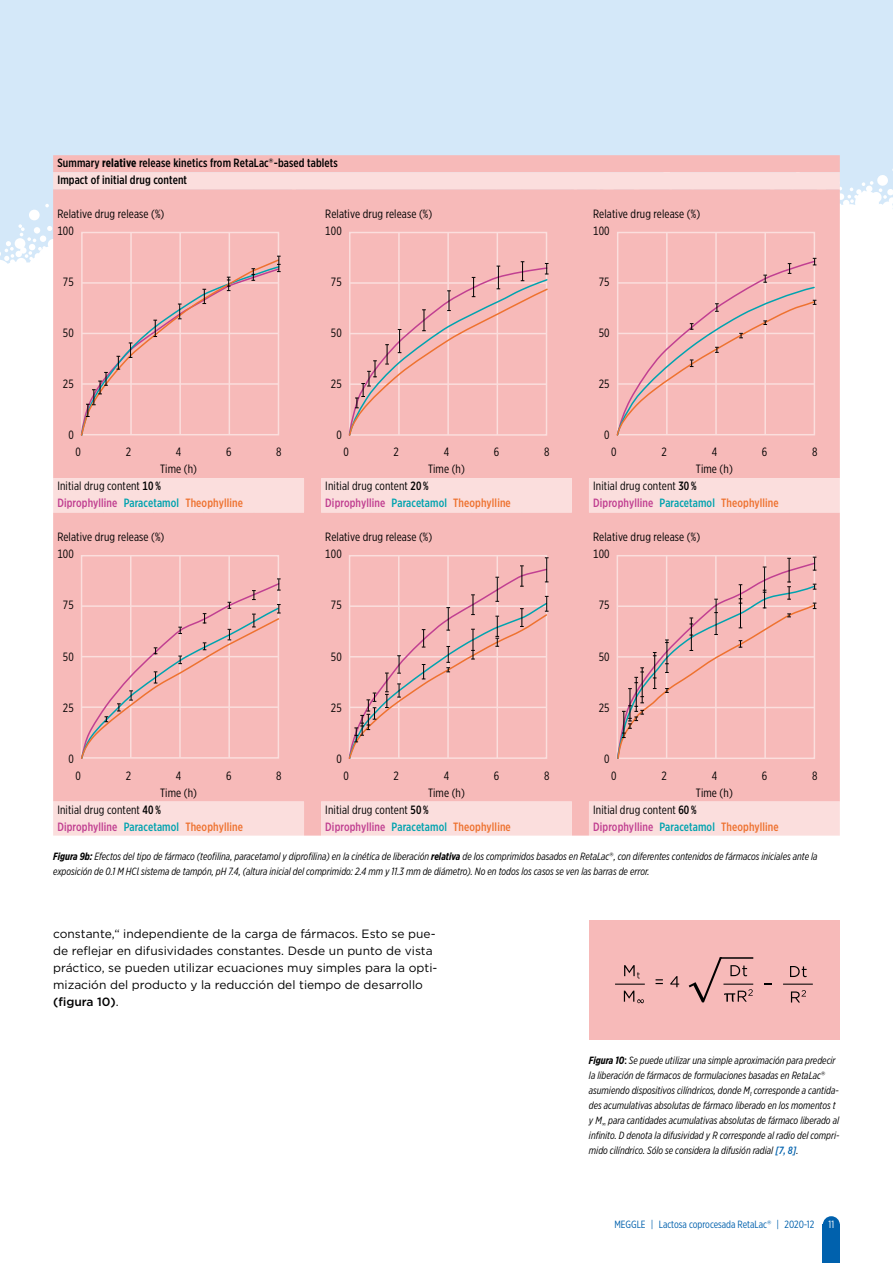
<style>
.page{position:relative;width:893px;height:1263px;background:#fff}
.page>*{position:absolute;margin:0;border:0;box-sizing:border-box;transform-origin:0 0}
.t1{font:12px "Gotham X Narrow";letter-spacing:.01em;color:#000}
.t2{font:12px/17px "Gotham";color:#000}
.t3{font:500 12px "Gotham X Narrow";letter-spacing:.01em;color:#c14091}
.t4{font:500 12px/17px "Gotham X Narrow";letter-spacing:.01em;color:#000}
.t5{font:italic 10.5px/15px "Gotham X Narrow";color:#000}
.t6{font:10.5px "Gotham X Narrow";color:#0061ad}
.t7{font:10.5px "Gotham X Narrow";color:#fff}
.s1{font-weight:700}
.s2{font-family:"Gotham"}
.s3{font-weight:500}
.s4{color:#00a3af}
.s5{color:#ee7230}
.s6{font-family:"Gotham";font-style:normal}
.s7{font-family:"DIN Pro"}
.s8{font-weight:500;font-style:normal}
.s9{font-weight:500;color:#0061ad}
</style>
<div class="page">
<div style="left:0;top:0;width:893px;height:455px;background:#d4e8f9"></div>
<svg style="left:0;top:169px;width:893px;height:286px;fill:#fff"></svg>
<div style="left:823px;top:1225px;width:17px;height:38px;background:#0061ad"></div>
<div style="left:823px;top:1216px;width:17px;height:17px;background:#0061ad;border-radius:50%"></div>
<div style="left:589px;top:921px;width:251px;height:119px;background:#f7bab9"></div>
<svg style="left:624px;top:991px;width:20px;height:12px"></svg>
<svg style="left:624px;top:965px;width:16px;height:13px"></svg>
<svg style="left:791px;top:990px;width:15px;height:12px"></svg>
<svg style="left:790px;top:966px;width:17px;height:11px"></svg>
<svg style="left:656px;top:976px;width:23px;height:11px"></svg>
<svg style="left:689px;top:957px;width:64px;height:45px"></svg>
<hr style="left:720px;top:957px;width:33px;height:2px;background:#000">
<hr style="left:783px;top:984px;width:30px;height:1px;background:#000">
<hr style="left:723px;top:984px;width:30px;height:1px;background:#000">
<hr style="left:615px;top:984px;width:30px;height:1px;background:#000">
<div style="left:53px;top:155px;width:787px;height:17px;background:#f7bab9"></div>
<svg style="left:53px;top:172px;width:787px;height:664px;background:#f7c2c1"></svg>
<hr style="left:179px;top:233px;width:2px;height:202px;background:#fbdedd">
<hr style="left:229px;top:233px;width:1px;height:202px;background:#fbdedd">
<hr style="left:130px;top:233px;width:2px;height:202px;background:#fbdedd">
<hr style="left:179px;top:556px;width:2px;height:202px;background:#fbdedd">
<hr style="left:228px;top:556px;width:2px;height:202px;background:#fbdedd">
<hr style="left:130px;top:556px;width:1px;height:202px;background:#fbdedd">
<hr style="left:447px;top:233px;width:2px;height:202px;background:#fbdedd">
<hr style="left:497px;top:233px;width:1px;height:202px;background:#fbdedd">
<hr style="left:398px;top:233px;width:2px;height:202px;background:#fbdedd">
<hr style="left:447px;top:556px;width:2px;height:202px;background:#fbdedd">
<hr style="left:496px;top:556px;width:2px;height:202px;background:#fbdedd">
<hr style="left:398px;top:556px;width:2px;height:202px;background:#fbdedd">
<hr style="left:715px;top:233px;width:2px;height:202px;background:#fbdedd">
<hr style="left:764px;top:233px;width:2px;height:202px;background:#fbdedd">
<hr style="left:666px;top:233px;width:2px;height:202px;background:#fbdedd">
<hr style="left:715px;top:556px;width:2px;height:202px;background:#fbdedd">
<hr style="left:764px;top:556px;width:2px;height:202px;background:#fbdedd">
<hr style="left:666px;top:556px;width:1px;height:202px;background:#fbdedd">
<svg style="left:80px;top:256px;width:201px;height:181px;background:#f3b9b8"></svg>
<svg style="left:348px;top:261px;width:201px;height:176px;background:#f1b8b8"></svg>
<svg style="left:616px;top:258px;width:200px;height:179px;background:#f3b8b8"></svg>
<svg style="left:80px;top:578px;width:201px;height:182px;background:#f2b8b8"></svg>
<svg style="left:348px;top:557px;width:201px;height:203px;background:#f1b7b6"></svg>
<svg style="left:616px;top:557px;width:200px;height:203px;background:#efb8b7"></svg>
<p class="t4" style="left:57px;top:154px;width:282px">Summary <span class="s1">relative</span> release kinetics from RetaLac<span class="s2">®</span>-based tablets<br>Impact of initial drug content</p>
<p class="t1" style="left:57px;top:207px;width:108px">Relative drug release (%)</p>
<p class="t1" style="left:325px;top:207px;width:108px">Relative drug release (%)</p>
<p class="t1" style="left:593px;top:207px;width:108px">Relative drug release (%)</p>
<p class="t1" style="left:57px;top:224px;width:18px">100</p>
<p class="t1" style="left:325px;top:224px;width:18px">100</p>
<p class="t1" style="left:593px;top:224px;width:18px">100</p>
<p class="t1" style="left:63px;top:275px;width:12px">75</p>
<p class="t1" style="left:331px;top:275px;width:12px">75</p>
<p class="t1" style="left:599px;top:275px;width:12px">75</p>
<p class="t1" style="left:63px;top:326px;width:12px">50</p>
<p class="t1" style="left:331px;top:326px;width:12px">50</p>
<p class="t1" style="left:599px;top:326px;width:12px">50</p>
<p class="t1" style="left:63px;top:377px;width:12px">25</p>
<p class="t1" style="left:331px;top:377px;width:12px">25</p>
<p class="t1" style="left:599px;top:377px;width:12px">25</p>
<p class="t1" style="left:68px;top:428px;width:7px">0</p>
<p class="t1" style="left:336px;top:428px;width:7px">0</p>
<p class="t1" style="left:604px;top:428px;width:7px">0</p>
<p class="t1" style="left:76px;top:445px;width:7px">0</p>
<p class="t1" style="left:126px;top:445px;width:7px">2</p>
<p class="t1" style="left:176px;top:445px;width:7px">4</p>
<p class="t1" style="left:226px;top:445px;width:7px">6</p>
<p class="t1" style="left:276px;top:445px;width:7px">8</p>
<p class="t1" style="left:343px;top:445px;width:7px">0</p>
<p class="t1" style="left:394px;top:445px;width:7px">2</p>
<p class="t1" style="left:444px;top:445px;width:7px">4</p>
<p class="t1" style="left:494px;top:445px;width:7px">6</p>
<p class="t1" style="left:544px;top:445px;width:7px">8</p>
<p class="t1" style="left:611px;top:445px;width:7px">0</p>
<p class="t1" style="left:661px;top:445px;width:7px">2</p>
<p class="t1" style="left:712px;top:445px;width:7px">4</p>
<p class="t1" style="left:762px;top:445px;width:7px">6</p>
<p class="t1" style="left:812px;top:445px;width:7px">8</p>
<p class="t1" style="left:160px;top:462px;width:38px">Time (h)</p>
<p class="t1" style="left:428px;top:462px;width:38px">Time (h)</p>
<p class="t1" style="left:696px;top:462px;width:38px">Time (h)</p>
<p class="t1" style="left:57px;top:479px;width:105px">Initial drug content <span class="s3">10 %</span></p>
<p class="t1" style="left:325px;top:479px;width:105px">Initial drug content <span class="s3">20 %</span></p>
<p class="t1" style="left:593px;top:479px;width:105px">Initial drug content <span class="s3">30 %</span></p>
<p class="t3" style="left:57px;top:496px;width:187px">Diprophylline <span class="s4">Paracetamol</span> <span class="s5">Theophylline</span></p>
<p class="t3" style="left:325px;top:496px;width:187px">Diprophylline <span class="s4">Paracetamol</span> <span class="s5">Theophylline</span></p>
<p class="t3" style="left:593px;top:496px;width:187px">Diprophylline <span class="s4">Paracetamol</span> <span class="s5">Theophylline</span></p>
<p class="t1" style="left:57px;top:530px;width:108px">Relative drug release (%)</p>
<p class="t1" style="left:325px;top:530px;width:108px">Relative drug release (%)</p>
<p class="t1" style="left:593px;top:530px;width:108px">Relative drug release (%)</p>
<p class="t1" style="left:57px;top:547px;width:18px">100</p>
<p class="t1" style="left:325px;top:547px;width:18px">100</p>
<p class="t1" style="left:593px;top:547px;width:18px">100</p>
<p class="t1" style="left:63px;top:598px;width:12px">75</p>
<p class="t1" style="left:331px;top:598px;width:12px">75</p>
<p class="t1" style="left:599px;top:598px;width:12px">75</p>
<p class="t1" style="left:63px;top:649px;width:12px">50</p>
<p class="t1" style="left:331px;top:649px;width:12px">50</p>
<p class="t1" style="left:599px;top:649px;width:12px">50</p>
<p class="t1" style="left:63px;top:700px;width:12px">25</p>
<p class="t1" style="left:331px;top:700px;width:12px">25</p>
<p class="t1" style="left:599px;top:700px;width:12px">25</p>
<p class="t1" style="left:68px;top:751px;width:7px">0</p>
<p class="t1" style="left:336px;top:751px;width:7px">0</p>
<p class="t1" style="left:604px;top:751px;width:7px">0</p>
<p class="t1" style="left:76px;top:768px;width:7px">0</p>
<p class="t1" style="left:126px;top:768px;width:7px">2</p>
<p class="t1" style="left:176px;top:768px;width:7px">4</p>
<p class="t1" style="left:226px;top:768px;width:7px">6</p>
<p class="t1" style="left:276px;top:768px;width:7px">8</p>
<p class="t1" style="left:343px;top:768px;width:7px">0</p>
<p class="t1" style="left:394px;top:768px;width:7px">2</p>
<p class="t1" style="left:444px;top:768px;width:7px">4</p>
<p class="t1" style="left:494px;top:768px;width:7px">6</p>
<p class="t1" style="left:544px;top:768px;width:7px">8</p>
<p class="t1" style="left:611px;top:768px;width:7px">0</p>
<p class="t1" style="left:661px;top:768px;width:7px">2</p>
<p class="t1" style="left:712px;top:768px;width:7px">4</p>
<p class="t1" style="left:762px;top:768px;width:7px">6</p>
<p class="t1" style="left:812px;top:768px;width:7px">8</p>
<p class="t1" style="left:160px;top:785px;width:38px">Time (h)</p>
<p class="t1" style="left:428px;top:785px;width:38px">Time (h)</p>
<p class="t1" style="left:696px;top:785px;width:38px">Time (h)</p>
<p class="t1" style="left:57px;top:802px;width:105px">Initial drug content <span class="s3">40 %</span></p>
<p class="t1" style="left:325px;top:802px;width:105px">Initial drug content <span class="s3">50 %</span></p>
<p class="t1" style="left:593px;top:802px;width:105px">Initial drug content <span class="s3">60 %</span></p>
<p class="t3" style="left:57px;top:819px;width:187px">Diprophylline <span class="s4">Paracetamol</span> <span class="s5">Theophylline</span></p>
<p class="t3" style="left:325px;top:819px;width:187px">Diprophylline <span class="s4">Paracetamol</span> <span class="s5">Theophylline</span></p>
<p class="t3" style="left:593px;top:819px;width:187px">Diprophylline <span class="s4">Paracetamol</span> <span class="s5">Theophylline</span></p>
<p class="t5" style="left:53px;top:849px;width:766px"><span class="s1">Figura 9b:</span> Efectos del tipo de fármaco (teofilina, paracetamol y diprofilina) en la cinética de liberación <span class="s1">relativa</span> de los comprimidos basados en RetaLac<span class="s6">®</span>, con diferentes contenidos de fármacos iniciales ante la exposición de 0.1 M HC<span class="s7">l</span> sistema de tampón, pH 7.4, (altura inicial del comprimido: 2.4 mm y 11.3 mm de diámetro). No en todos los casos se ven las barras de error.</p>
<p class="t2" style="left:53px;top:925px;width:386px">constante,“ independiente de la carga de fármacos. Esto se pue&shy;de reflejar en difusividades constantes. Desde un punto de vista práctico, se pueden utilizar ecuaciones muy simples para la opti&shy;mización del producto y la reducción del tiempo de desarrollo <span class="s3">(figura 10)</span>.</p>
<p class="t5" style="left:589px;top:1053px;width:252px"><span class="s1">Figura 10</span><span class="s8">:</span> Se puede utilizar una simple aproximación para predecir la liberación de fármacos de formulaciones basadas en RetaLac<span class="s6">® </span>asumiendo dispositivos cilíndricos, donde M<sub>t</sub> corresponde a cantida&shy;des acumulativas absolutas de fármaco liberado en los momentos t y M∞ para cantidades acumulativas absolutas de fármaco liberado al infinito. D denota la difusividad y R corresponde al radio del compri&shy;mido cilíndrico. Sólo se considera la difusión radial <span class="s9">[7, 8]</span>.</p>
<p class="t6" style="left:614px;top:1218px;width:201px">MEGGLE | Lactosa coprocesada RetaLac<span class="s2">®</span> | 2020-12</p>
<p class="t7" style="left:828px;top:1218px;width:7px">11</p>
</div>
